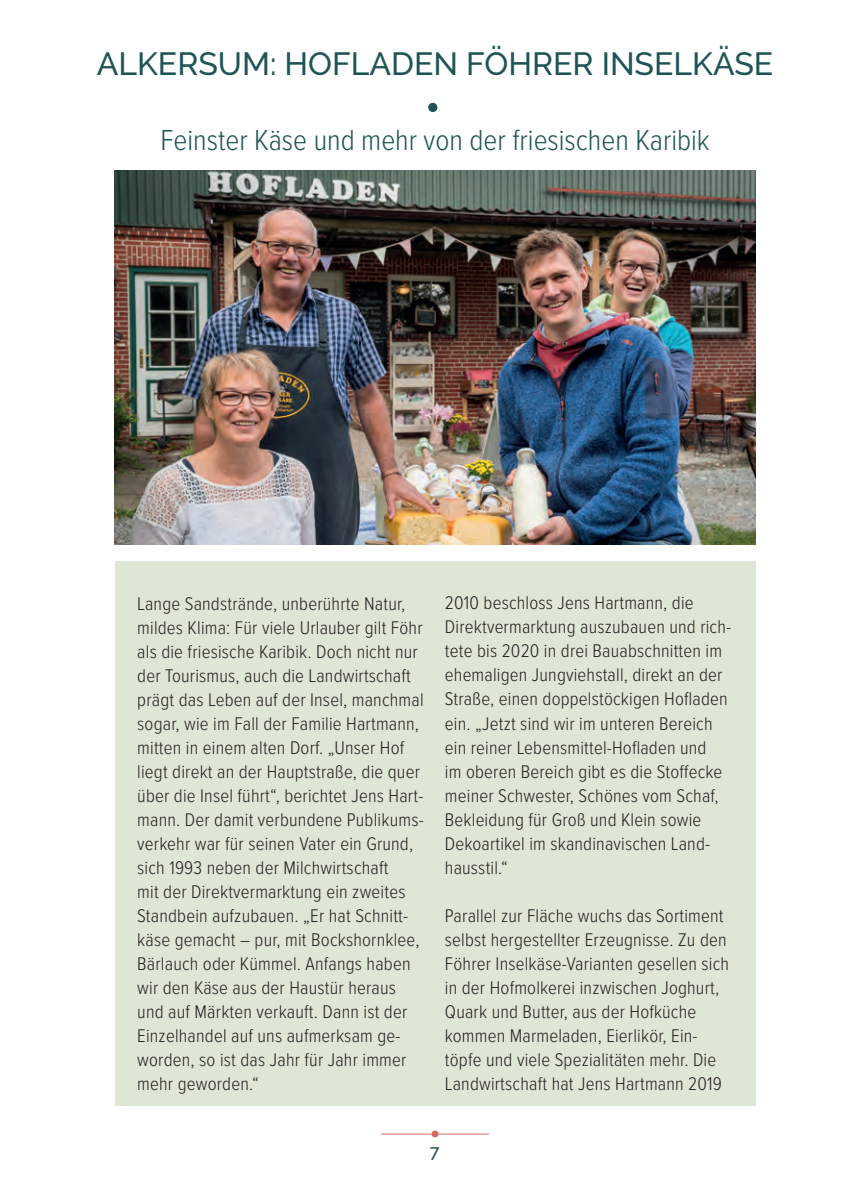
<style>
.page{position:relative;width:842px;height:1192px;background:#fff}
.page>*{position:absolute;margin:0;border:0;box-sizing:border-box;transform-origin:0 0}
.t1{font:500 32px "Raleway";color:#1f5456}
.t2{font:300 30px "Proxima Nova Cond";color:#1f5456}
.t3{font:300 19px/24px "Proxima Nova Cond";letter-spacing:.01em;color:#231f20}
.t4{font:500 18px "Raleway";color:#1f5456}
</style>
<div class="page">
<hr style="left:381px;top:1133px;width:108px;height:1px;background:#d26d5e">
<div style="left:431px;top:1130px;width:7px;height:7px;background:#d26d5e;border-radius:50%"></div>
<div style="left:428px;top:103px;width:9px;height:9px;background:#1f5456;border-radius:50%"></div>
<div style="left:115px;top:561px;width:640px;height:544px;background:#dee6d6"></div>
<img style="left:115px;top:170px;width:640px;height:374px">
<h1 class="t1" style="left:97px;top:46px;width:678px">ALKERSUM: HOFLADEN FÖHRER INSELKÄSE</h1>
<h2 class="t2" style="left:160px;top:118px;width:551px">Feinster Käse und mehr von der friesischen Karibik</h2>
<p class="t3" style="left:137px;top:590px;width:288px">Lange Sandstrände, unberührte Natur, mildes Klima: Für viele Urlauber gilt Föhr als die friesische Karibik. Doch nicht nur der Tourismus, auch die Landwirtschaft prägt das Leben auf der Insel, manchmal sogar, wie im Fall der Familie Hartmann, mitten in einem alten Dorf. „Unser Hof liegt direkt an der Hauptstraße, die quer über die Insel führt“, berichtet Jens Hart&shy;mann. Der damit verbundene Publikums&shy;verkehr war für seinen Vater ein Grund, sich 1993 neben der Milchwirtschaft<br>mit der Direktvermarktung ein zweites Standbein aufzubauen. „Er hat Schnitt&shy;käse gemacht – pur, mit Bockshornklee, Bärlauch oder Kümmel. Anfangs haben wir den Käse aus der Haustür heraus und auf Märkten verkauft. Dann ist der Einzelhandel auf uns aufmerksam ge&shy;worden, so ist das Jahr für Jahr immer mehr geworden.“</p>
<p class="t3" style="left:445px;top:590px;width:288px">2010 beschloss Jens Hartmann, die Direktvermarktung auszubauen und rich&shy;tete bis 2020 in drei Bauabschnitten im ehemaligen Jungviehstall, direkt an der Straße, einen doppelstöckigen Hofladen ein. „Jetzt sind wir im unteren Bereich ein reiner Lebensmittel-Hofladen und<br>im oberen Bereich gibt es die Stoffecke meiner Schwester, Schönes vom Schaf, Bekleidung für Groß und Klein sowie Dekoartikel im skandinavischen Land&shy;hausstil.“</p>
<p class="t3" style="left:445px;top:902px;width:286px">Parallel zur Fläche wuchs das Sortiment selbst hergestellter Erzeugnisse. Zu den Föhrer Inselkäse-Varianten gesellen sich in der Hofmolkerei inzwischen Joghurt, Quark und Butter, aus der Hofküche kommen Marmeladen, Eierlikör, Ein&shy;töpfe und viele Spezialitäten mehr. Die Landwirtschaft hat Jens Hartmann 2019</p>
<p class="t4" style="left:430px;top:1143px;width:11px">7</p>
</div>
